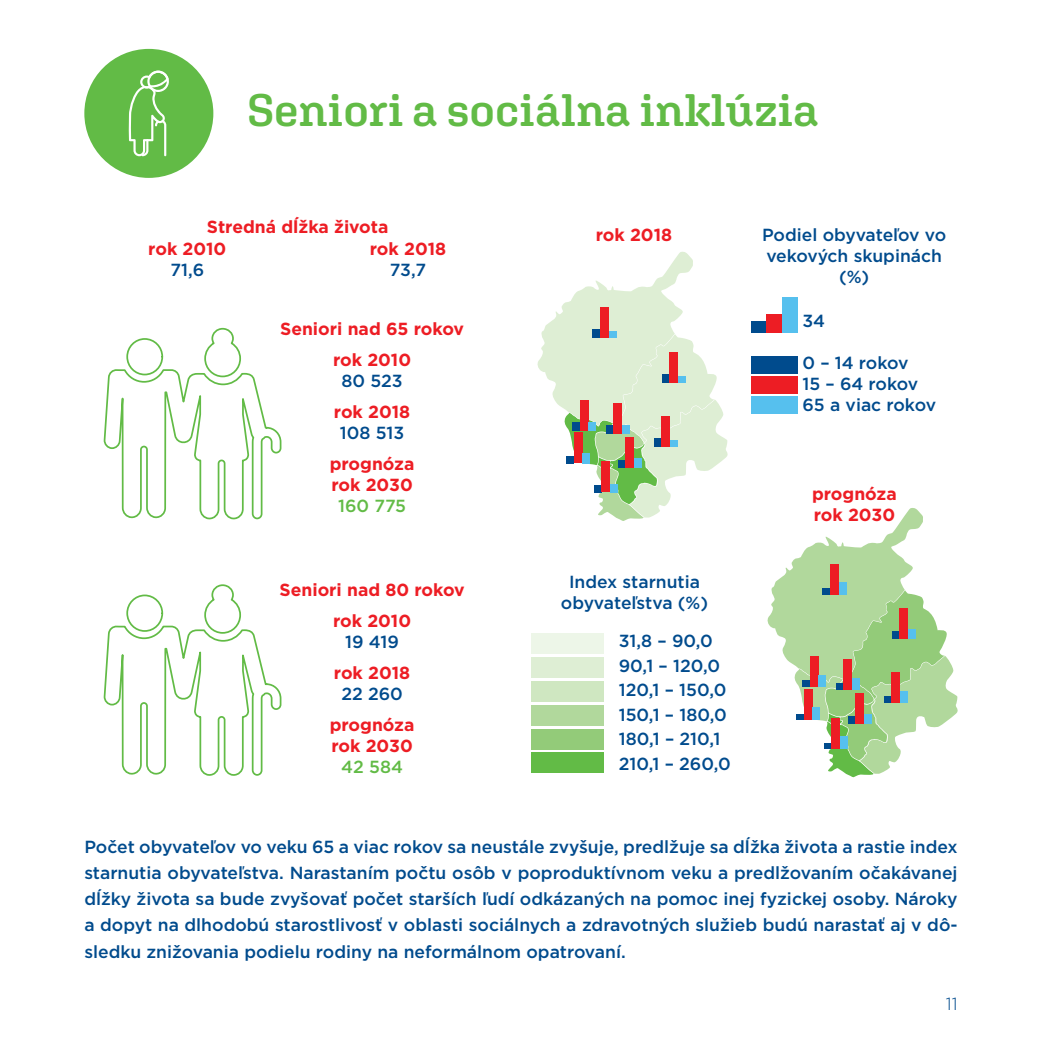
<style>
.page{position:relative;width:1042px;height:1042px;background:#fff}
.page>*{position:absolute;margin:0;border:0;box-sizing:border-box;transform-origin:0 0}
.t1{font:600 45.5px "Aglet Slab";color:#62bb46}
.t2{font:500 17.5px/21px "Gotham";color:#004b8d;text-align:center}
.t3{font:700 17.5px/21px "Gotham";color:#ed1d24}
.t4{font:500 17.5px "Gotham";color:#62bb46}
.t5{font:300 17.5px "Gotham";color:#004b8d}
</style>
<div class="page">
<div style="left:84px;top:49px;width:129px;height:129px;background:#62bb46;border-radius:50%"></div>
<svg style="left:129px;top:71px;width:40px;height:85px"></svg>
<svg style="left:103px;top:327px;width:179px;height:193px"></svg>
<svg style="left:103px;top:584px;width:179px;height:192px"></svg>
<div style="left:751px;top:376px;width:46px;height:17px;background:#ed1d24"></div>
<div style="left:751px;top:396px;width:46px;height:18px;background:#56c0ee"></div>
<div style="left:751px;top:356px;width:46px;height:17px;background:#004b8d"></div>
<div style="left:751px;top:321px;width:15px;height:11px;background:#004b8d"></div>
<div style="left:766px;top:314px;width:16px;height:18px;background:#ed1d24"></div>
<div style="left:782px;top:297px;width:15px;height:35px;background:#56c0ee"></div>
<svg style="left:537px;top:251px;width:191px;height:270px"></svg>
<svg style="left:767px;top:508px;width:191px;height:269px"></svg>
<div style="left:592px;top:329px;width:8px;height:9px;background:#004b8d"></div>
<div style="left:822px;top:587px;width:8px;height:7px;background:#004b8d"></div>
<div style="left:661px;top:374px;width:8px;height:9px;background:#004b8d"></div>
<div style="left:653px;top:438px;width:8px;height:9px;background:#004b8d"></div>
<div style="left:883px;top:696px;width:8px;height:7px;background:#004b8d"></div>
<div style="left:606px;top:425px;width:8px;height:9px;background:#004b8d"></div>
<div style="left:836px;top:683px;width:8px;height:7px;background:#004b8d"></div>
<div style="left:572px;top:422px;width:8px;height:9px;background:#004b8d"></div>
<div style="left:802px;top:680px;width:8px;height:7px;background:#004b8d"></div>
<div style="left:566px;top:456px;width:8px;height:7px;background:#004b8d"></div>
<div style="left:796px;top:714px;width:8px;height:5px;background:#004b8d"></div>
<div style="left:618px;top:460px;width:8px;height:7px;background:#004b8d"></div>
<div style="left:594px;top:485px;width:8px;height:7px;background:#004b8d"></div>
<div style="left:824px;top:743px;width:8px;height:5px;background:#004b8d"></div>
<div style="left:600px;top:307px;width:8px;height:31px;background:#ed1d24"></div>
<div style="left:830px;top:564px;width:8px;height:30px;background:#ed1d24"></div>
<div style="left:669px;top:352px;width:9px;height:31px;background:#ed1d24"></div>
<div style="left:661px;top:416px;width:9px;height:31px;background:#ed1d24"></div>
<div style="left:891px;top:672px;width:9px;height:31px;background:#ed1d24"></div>
<div style="left:614px;top:403px;width:8px;height:31px;background:#ed1d24"></div>
<div style="left:844px;top:659px;width:8px;height:31px;background:#ed1d24"></div>
<div style="left:580px;top:400px;width:8px;height:31px;background:#ed1d24"></div>
<div style="left:810px;top:656px;width:8px;height:31px;background:#ed1d24"></div>
<div style="left:574px;top:432px;width:8px;height:31px;background:#ed1d24"></div>
<div style="left:804px;top:689px;width:8px;height:30px;background:#ed1d24"></div>
<div style="left:626px;top:437px;width:8px;height:30px;background:#ed1d24"></div>
<div style="left:602px;top:461px;width:8px;height:31px;background:#ed1d24"></div>
<div style="left:832px;top:717px;width:8px;height:31px;background:#ed1d24"></div>
<div style="left:608px;top:331px;width:8px;height:7px;background:#56c0ee"></div>
<div style="left:838px;top:582px;width:8px;height:12px;background:#56c0ee"></div>
<div style="left:678px;top:376px;width:8px;height:7px;background:#56c0ee"></div>
<div style="left:670px;top:440px;width:8px;height:7px;background:#56c0ee"></div>
<div style="left:900px;top:691px;width:8px;height:12px;background:#56c0ee"></div>
<div style="left:622px;top:425px;width:8px;height:9px;background:#56c0ee"></div>
<div style="left:852px;top:678px;width:8px;height:12px;background:#56c0ee"></div>
<div style="left:588px;top:422px;width:8px;height:9px;background:#56c0ee"></div>
<div style="left:818px;top:675px;width:8px;height:12px;background:#56c0ee"></div>
<div style="left:582px;top:453px;width:8px;height:10px;background:#56c0ee"></div>
<div style="left:812px;top:707px;width:8px;height:12px;background:#56c0ee"></div>
<div style="left:634px;top:458px;width:8px;height:9px;background:#56c0ee"></div>
<div style="left:848px;top:716px;width:8px;height:8px;background:#004b8d"></div>
<div style="left:856px;top:693px;width:8px;height:31px;background:#ed1d24"></div>
<div style="left:864px;top:714px;width:8px;height:10px;background:#56c0ee"></div>
<div style="left:891px;top:631px;width:8px;height:8px;background:#004b8d"></div>
<div style="left:899px;top:608px;width:9px;height:31px;background:#ed1d24"></div>
<div style="left:908px;top:630px;width:8px;height:9px;background:#56c0ee"></div>
<div style="left:610px;top:484px;width:8px;height:8px;background:#56c0ee"></div>
<div style="left:840px;top:735px;width:8px;height:13px;background:#56c0ee"></div>
<div style="left:531px;top:633px;width:73px;height:21px;background:#edf6e8"></div>
<div style="left:531px;top:657px;width:73px;height:21px;background:#deeed4"></div>
<div style="left:531px;top:681px;width:73px;height:21px;background:#cfe7c1"></div>
<div style="left:531px;top:705px;width:73px;height:20px;background:#b1d89c"></div>
<div style="left:531px;top:729px;width:73px;height:20px;background:#93cb79"></div>
<div style="left:531px;top:752px;width:73px;height:21px;background:#62bb46"></div>
<h1 class="t1" style="left:247px;top:83px;width:573px">Seniori a sociálna inklúzia</h1>
<p class="t3" style="left:148px;top:216px;width:242px;line-height:21.7px;text-indent:59px">Stredná dĺžka života rok 2010</p>
<p class="t2" style="left:170px;top:259px;width:35px">71,6</p>
<p class="t3" style="left:370px;top:238px;width:78px">rok 2018</p>
<p class="t2" style="left:390px;top:259px;width:38px">73,7</p>
<p class="t3" style="left:280px;top:313px;width:185px;line-height:31px;text-align:center">Seniori nad 65 rokov rok 2010</p>
<p class="t2" style="left:341px;top:370px;width:63px">80 523</p>
<p class="t3" style="left:334px;top:401px;width:78px">rok 2018</p>
<p class="t2" style="left:340px;top:422px;width:66px">108 513</p>
<p class="t3" style="left:330px;top:453px;width:86px">prognóza rok 2030</p>
<p class="t4" style="left:338px;top:494px;width:70px">160 775</p>
<p class="t3" style="left:279px;top:575px;width:187px;line-height:31px;text-align:center">Seniori nad 80 rokov rok 2010</p>
<p class="t2" style="left:345px;top:631px;width:55px">19 419</p>
<p class="t3" style="left:334px;top:662px;width:78px">rok 2018</p>
<p class="t2" style="left:341px;top:683px;width:63px">22 260</p>
<p class="t3" style="left:330px;top:714px;width:86px">prognóza rok 2030</p>
<p class="t4" style="left:341px;top:755px;width:63px">42 584</p>
<p class="t3" style="left:596px;top:224px;width:78px">rok 2018</p>
<p class="t2" style="left:561px;top:571px;width:149px">Index starnutia obyvateľstva (%)</p>
<p class="t2" style="left:619px;top:628px;width:114px;line-height:24.5px;text-align:left">31,8 – 90,0<br>90,1 – 120,0<br>120,1 – 150,0<br>150,1 – 180,0<br>180,1 – 210,1<br>210,1 – 260,0</p>
<p class="t2" style="left:762px;top:224px;width:186px">Podiel obyvateľov vo vekových skupinách (%)</p>
<p class="t2" style="left:802px;top:310px;width:24px">34</p>
<p class="t2" style="left:802px;top:352px;width:135px;text-align:left">0 – 14 rokov<br>15 – 64 rokov<br>65 a viac rokov</p>
<p class="t3" style="left:812px;top:483px;width:86px">prognóza rok 2030</p>
<p class="t2" style="left:84px;top:833px;width:875px;line-height:26.2px;text-align:justify">Počet obyvateľov vo veku 65 a viac rokov sa neustále zvyšuje, predlžuje sa dĺžka života a rastie index starnutia obyvateľstva. Narastaním počtu osôb v poproduktívnom veku a predlžovaním očakávanej dĺžky života sa bude zvyšovať počet starších ľudí odkázaných na pomoc inej fyzickej osoby. Nároky a dopyt na dlhodobú starostlivosť v oblasti sociálnych a zdravotných služieb budú narastať aj v dô&shy;sledku znižovania podielu rodiny na neformálnom opatrovaní.</p>
<p class="t5" style="left:946px;top:992px;width:13px">11</p>
</div>
